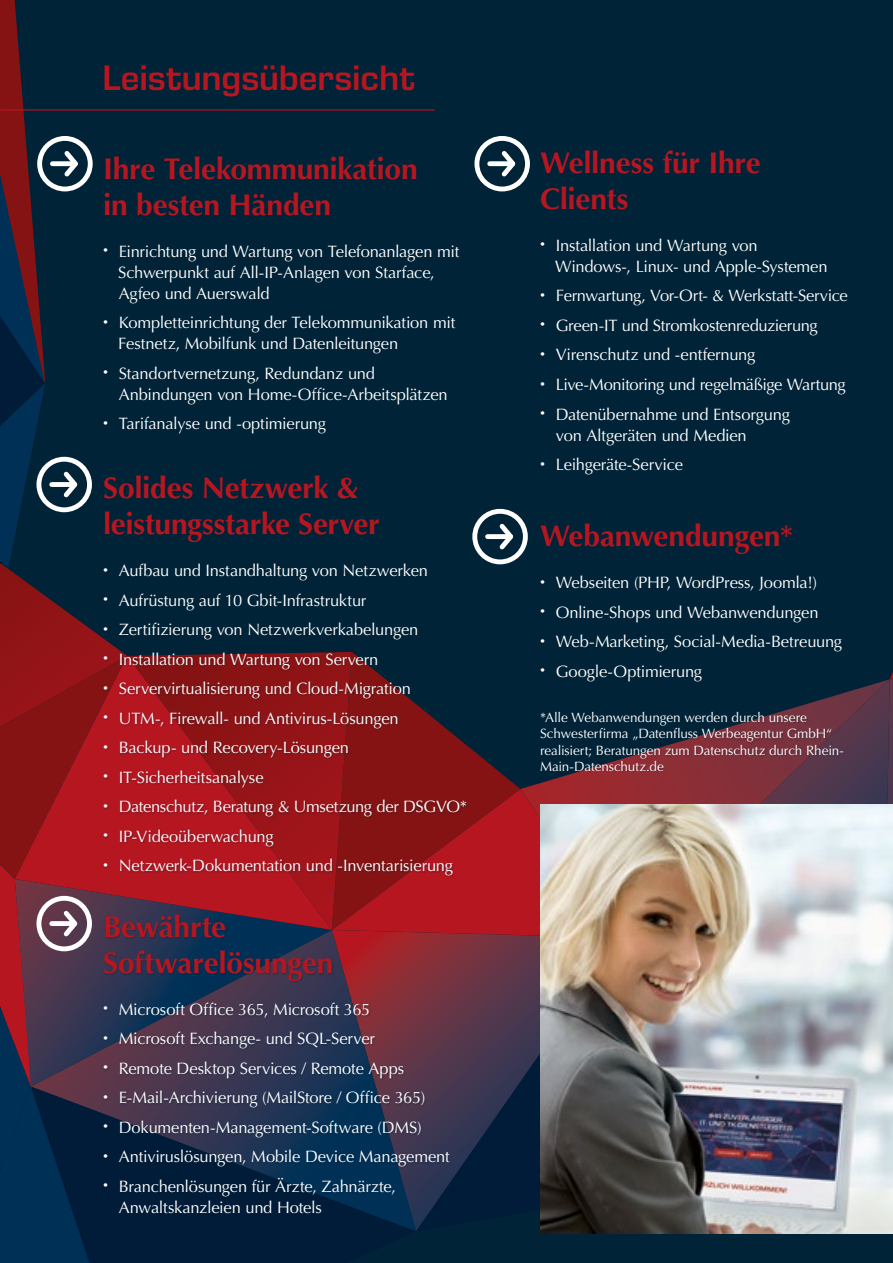
<style>
.page{position:relative;width:893px;height:1263px;background:#fff}
.page>*{position:absolute;margin:0;border:0;box-sizing:border-box;transform-origin:0 0}
.t1{font:600 36px "Eurostile Next LT Pro";letter-spacing:-.005em;color:#b61620}
.t2{font:700 30px/36px "Optima LT Std";letter-spacing:-.01em;color:#b61620}
.t3{font:16.5px/29.5px "Optima";letter-spacing:-.015em;color:#fff}
.t4{font:13.5px/16.2px "Optima";letter-spacing:-.005em;color:#fff}
.s1{font-family:"DIN Condensed";font-weight:700;font-size:27px}
</style>
<div class="page">
<div style="left:127px;top:0;width:766px;height:1263px;background:#002337"></div>
<svg style="left:520px;top:679px;width:101px;height:110px;background:#342433"></svg>
<svg style="left:621px;top:772px;width:220px;height:32px;background:#7b303c"></svg>
<svg style="left:467px;top:789px;width:154px;height:149px;background:#ab1c25"></svg>
<div style="left:127px;top:1213px;width:289px;height:50px;background:#001c38"></div>
<svg style="left:467px;top:652px;width:53px;height:278px;background:#631a27"></svg>
<svg style="left:416px;top:938px;width:124px;height:293px;background:#2b2b43"></svg>
<svg style="left:841px;top:672px;width:52px;height:132px;background:#48354a"></svg>
<img style="left:540px;top:804px;width:353px;height:429px">
<div style="left:104px;top:156px;width:363px;height:1057px;background:#002337;opacity:.4"></div>
<div style="left:541px;top:150px;width:307px;height:622px;background:#002337"></div>
<div style="left:474px;top:136px;width:56px;height:55px;border:5px solid #fff;border-radius:50%"></div>
<div style="left:490px;top:161px;width:20px;height:5px;background:#fff"></div>
<svg style="left:497px;top:146px;width:23px;height:35px"></svg>
<div style="left:472px;top:509px;width:56px;height:55px;border:5px solid #fff;border-radius:50%"></div>
<div style="left:488px;top:534px;width:20px;height:5px;background:#fff"></div>
<svg style="left:495px;top:519px;width:22px;height:35px"></svg>
<hr style="left:1px;top:109px;width:433px;height:2px;background:#b61620">
<svg style="left:0;top:0;width:127px;height:1263px;background:#3a2639"></svg>
<h1 class="t1" style="left:102px;top:58px;width:314px">Leistungsübersicht</h1>
<h2 class="t2" style="left:103px;top:151px;width:316px">Ihre Telekommunikation in besten Händen</h2>
<p class="t3" style="left:118px;top:241px;width:343px;line-height:21px;text-indent:-15px"><span class="s1">∙</span> Einrichtung und Wartung von Telefonanlagen mit<br>Schwerpunkt auf All-IP-Anlagen von Starface,<br>Agfeo und Auerswald</p>
<p class="t3" style="left:118px;top:312px;width:339px;line-height:21px;text-indent:-15px"><span class="s1">∙</span> Kompletteinrichtung der Telekommunikation mit<br>Festnetz, Mobilfunk und Datenleitungen</p>
<p class="t3" style="left:119px;top:363px;width:330px;line-height:21px;text-indent:-16px"><span class="s1">∙</span> Standortvernetzung, Redundanz und<br>Anbindungen von Home-Office-Arbeitsplätzen</p>
<p class="t3" style="left:103px;top:409px;width:224px"><span class="s1">∙</span> Tarifanalyse und -optimierung</p>
<h2 class="t2" style="left:103px;top:470px;width:278px">Solides Netzwerk &amp; leistungsstarke Server</h2>
<p class="t3" style="left:103px;top:556px;width:366px"><span class="s1">∙</span> Aufbau und Instandhaltung von Netzwerken<br><span class="s1">∙</span> Aufrüstung auf 10 Gbit-Infrastruktur<br><span class="s1">∙</span> Zertifizierung von Netzwerkverkabelungen<br><span class="s1">∙</span> Installation und Wartung von Servern<br><span class="s1">∙</span> Servervirtualisierung und Cloud-Migration<br><span class="s1">∙</span> UTM-, Firewall- und Antivirus-Lösungen<br><span class="s1">∙</span> Backup- und Recovery-Lösungen<br><span class="s1">∙</span> IT-Sicherheitsanalyse<br><span class="s1">∙</span> Datenschutz, Beratung &amp; Umsetzung der DSGVO* <span class="s1">∙</span> IP-Videoüberwachung<br><span class="s1">∙</span> Netzwerk-Dokumentation und -Inventarisierung</p>
<h2 class="t2" style="left:103px;top:909px;width:232px">Bewährte<br>Softwarelösungen</h2>
<p class="t3" style="left:103px;top:994px;width:348px"><span class="s1">∙</span> Microsoft Office 365, Microsoft 365<br><span class="s1">∙</span> Microsoft Exchange- und SQL-Server<br><span class="s1">∙</span> Remote Desktop Services / Remote Apps<br><span class="s1">∙</span> E-Mail-Archivierung (MailStore / Office 365)<br><span class="s1">∙</span> Dokumenten-Management-Software (DMS)<br><span class="s1">∙</span> Antiviruslösungen, Mobile Device Management <span class="s1">∙</span> Branchenlösungen für Ärzte, Zahnärzte,</p>
<p class="t3" style="left:119px;top:1193px;width:205px">Anwaltskanzleien und Hotels</p>
<h2 class="t2" style="left:540px;top:145px;width:222px">Wellness für Ihre<br>Clients</h2>
<p class="t3" style="left:555px;top:235px;width:274px;line-height:21px;text-indent:-15px"><span class="s1">∙</span> Installation und Wartung von<br>Windows-, Linux- und Apple-Systemen</p>
<p class="t3" style="left:540px;top:281px;width:309px"><span class="s1">∙</span> Fernwartung, Vor-Ort- &amp; Werkstatt-Service <span class="s1">∙</span> Green-IT und Stromkostenreduzierung<br><span class="s1">∙</span> Virenschutz und -entfernung<br><span class="s1">∙</span> Live-Monitoring und regelmäßige Wartung <span class="s1">∙</span> Datenübernahme und Entsorgung</p>
<p class="t3" style="left:540px;top:420px;width:208px;text-indent:16px">von Altgeräten und Medien <span class="s1">∙</span> Leihgeräte-Service</p>
<h2 class="t2" style="left:540px;top:518px;width:255px">Webanwendungen*</h2>
<p class="t3" style="left:540px;top:568px;width:304px"><span class="s1">∙</span> Webseiten (PHP, WordPress, Joomla!)<br><span class="s1">∙</span> Online-Shops und Webanwendungen<br><span class="s1">∙</span> Web-Marketing, Social-Media-Betreuung <span class="s1">∙</span> Google-Optimierung</p>
<p class="t4" style="left:540px;top:710px;width:305px">*Alle Webanwendungen werden durch unsere Schwesterfirma „Datenfluss Werbeagentur GmbH“ realisiert; Beratungen zum Datenschutz durch Rhein-Main-Datenschutz.de</p>
</div>
